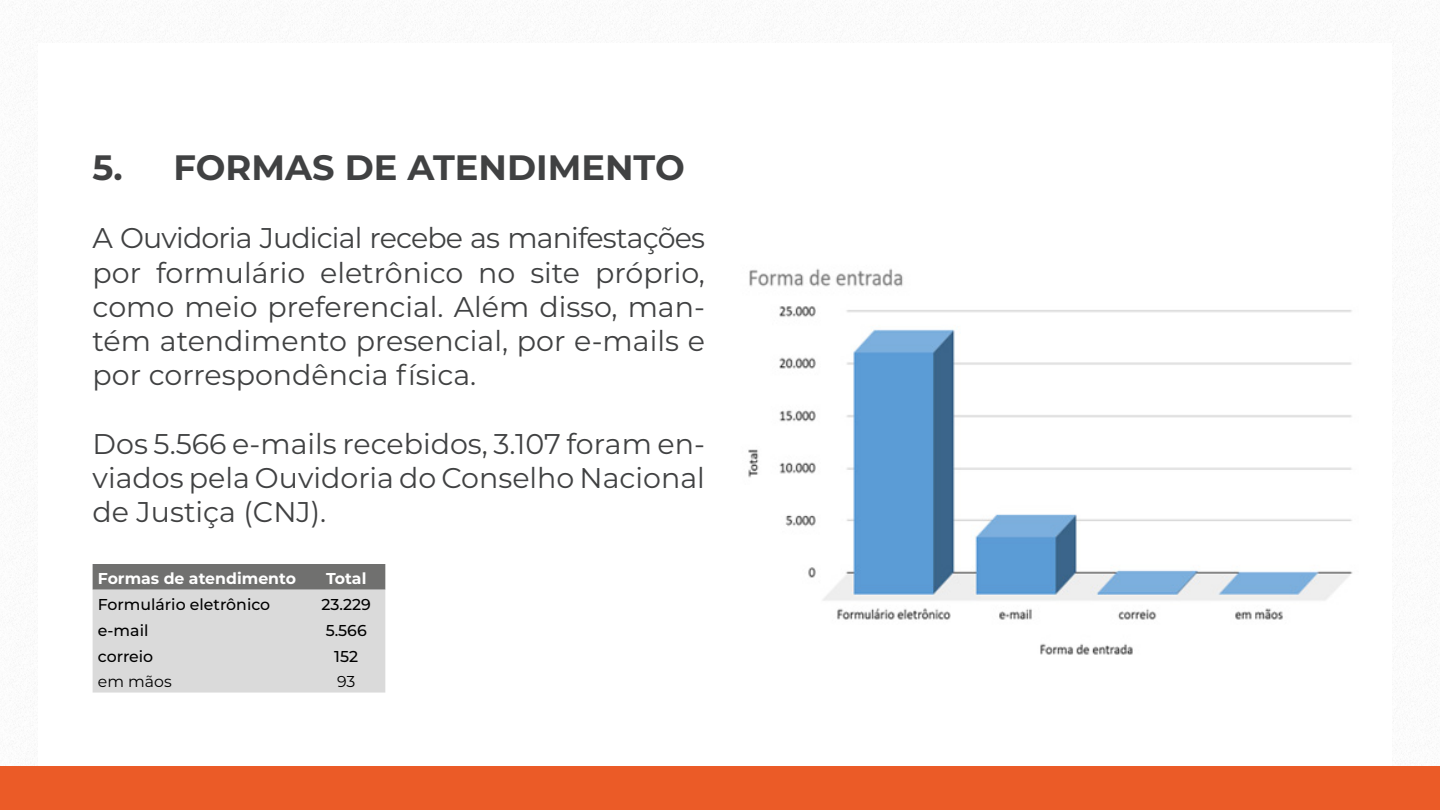
<style>
.page{position:relative;width:1440px;height:810px;background:#fff}
.page>*{position:absolute;margin:0;border:0;box-sizing:border-box;transform-origin:0 0}
.t1{font:700 35.25px "Montserrat";color:#404142}
.t2{font:28.5px/34.2px "Montserrat";color:#404142;text-align:justify}
.t3{font:500 15.75px "Montserrat";color:#000}
.t4{font:700 15.75px "Montserrat";color:#fff}
.t5{font:15.75px "Montserrat";color:#000}
</style>
<div class="page">
<div style="left:0;top:767px;width:1440px;height:43px;background:#eb5b27"></div>
<img style="left:748px;top:268px;width:605px;height:387px">
<svg style="left:93px;top:564px;width:292px;height:129px;background:#c5c5c5"></svg>
<p class="t1" style="left:93px;top:142px;width:594px">5. FORMAS DE ATENDIMENTO</p>
<p class="t2" style="left:93px;top:220px;width:614px">A Ouvidoria Judicial recebe as manifestações por formulário eletrônico no site próprio, como meio preferencial. Além disso, man&shy;tém atendimento presencial, por e-mails e por correspondência física.</p>
<p class="t2" style="left:93px;top:425px;width:614px">Dos 5.566 e-mails recebidos, 3.107 foram en&shy;viados pela Ouvidoria do Conselho Nacional de Justiça (CNJ).</p>
<p class="t4" style="left:98px;top:568px;width:200px">Formas de atendimento</p>
<p class="t4" style="left:326px;top:568px;width:42px">Total</p>
<p class="t3" style="left:98px;top:594px;width:174px">Formulário eletrônico</p>
<p class="t3" style="left:321px;top:594px;width:51px">23.229</p>
<p class="t3" style="left:98px;top:619px;width:52px">e-mail</p>
<p class="t3" style="left:326px;top:619px;width:43px">5.566</p>
<p class="t3" style="left:98px;top:645px;width:57px">correio</p>
<p class="t3" style="left:334px;top:645px;width:25px">152</p>
<p class="t5" style="left:98px;top:671px;width:75px">em mãos</p>
<p class="t5" style="left:337px;top:671px;width:20px">93</p>
</div>
